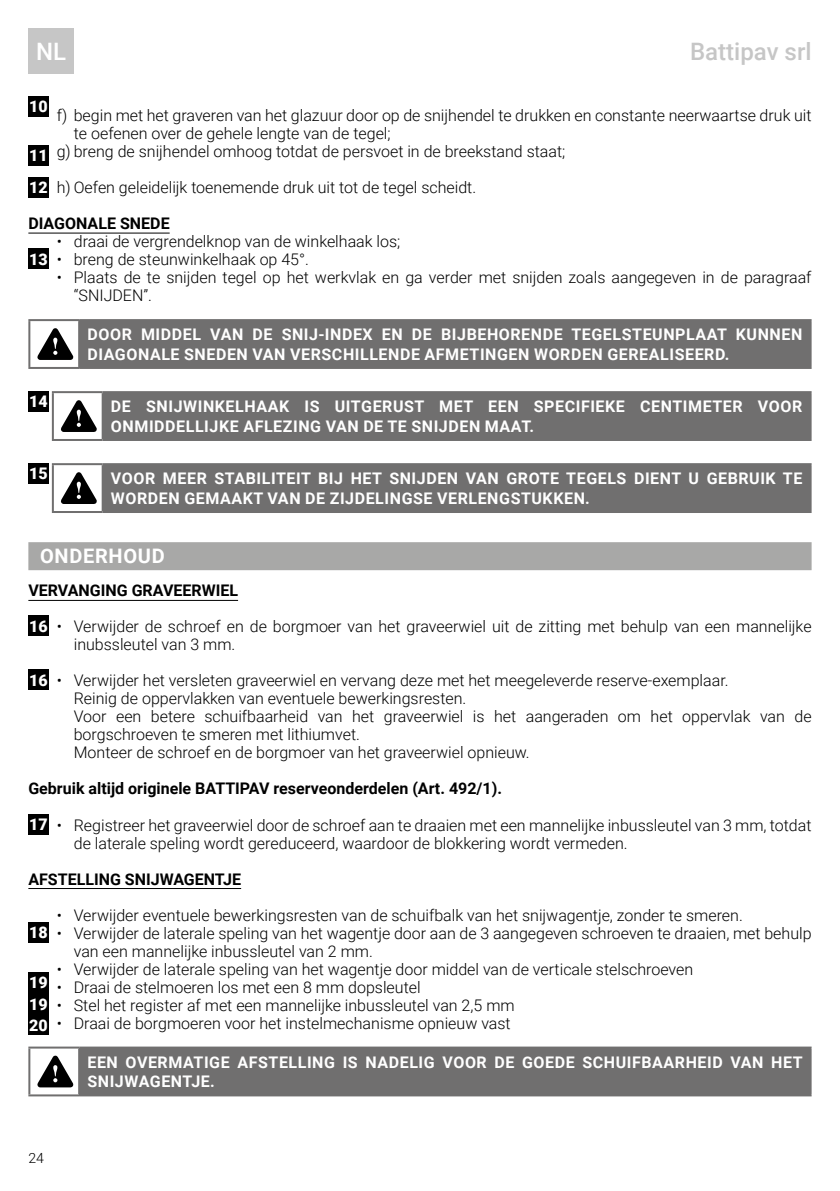
<style>
.page{position:relative;width:840px;height:1191px;background:#fff}
.page>*{position:absolute;margin:0;border:0;box-sizing:border-box;transform-origin:0 0}
.t1{font:500 24px "Roboto";color:#c6c6c6}
.t2{font:500 24px "Roboto";color:#fff}
.t3{font:700 20px "Roboto";letter-spacing:.035em;color:#fff}
.t4{font:300 16px/18px "Roboto";color:#000}
.t5{font:700 16px/19.2px "Roboto";letter-spacing:.035em;color:#fff}
.t6{font:700 16px "Roboto";color:#000}
.t7{font:900 16px "Roboto";color:#fff}
.t8{font:300 14px "Roboto";color:#000}
.s1{font-weight:900;color:#fff}
</style>
<div class="page">
<div style="left:28px;top:28px;width:46px;height:46px;background:#c6c6c6"></div>
<hr style="left:28px;top:233px;width:141px;height:1px;background:#000">
<div style="left:28px;top:542px;width:783px;height:28px;background:#a8a8a7"></div>
<hr style="left:28px;top:600px;width:210px;height:1px;background:#000">
<hr style="left:28px;top:888px;width:213px;height:1px;background:#000">
<div style="left:28px;top:96px;width:20px;height:20px;background:#000"></div>
<div style="left:28px;top:145px;width:20px;height:20px;background:#000"></div>
<div style="left:28px;top:177px;width:20px;height:20px;background:#000"></div>
<div style="left:28px;top:248px;width:20px;height:21px;background:#000"></div>
<div style="left:79px;top:320px;width:731px;height:48px;background:#706f6f"></div>
<hr style="left:78px;top:321px;width:2px;height:46px;background:#706f6f">
<hr style="left:28px;top:319px;width:51px;height:2px;background:#706f6f">
<hr style="left:28px;top:321px;width:2px;height:46px;background:#706f6f">
<hr style="left:79px;top:319px;width:732px;height:2px;background:#706f6f">
<hr style="left:809px;top:321px;width:2px;height:46px;background:#706f6f">
<hr style="left:28px;top:367px;width:51px;height:2px;background:#706f6f">
<hr style="left:79px;top:367px;width:732px;height:2px;background:#706f6f">
<svg style="left:37px;top:328px;width:36px;height:32px"></svg>
<div style="left:28px;top:391px;width:20px;height:20px;background:#000"></div>
<div style="left:103px;top:392px;width:707px;height:48px;background:#706f6f"></div>
<hr style="left:102px;top:393px;width:2px;height:46px;background:#706f6f">
<hr style="left:52px;top:391px;width:51px;height:2px;background:#706f6f">
<hr style="left:52px;top:393px;width:2px;height:46px;background:#706f6f">
<hr style="left:103px;top:391px;width:708px;height:2px;background:#706f6f">
<hr style="left:809px;top:393px;width:2px;height:46px;background:#706f6f">
<hr style="left:52px;top:439px;width:51px;height:2px;background:#706f6f">
<hr style="left:103px;top:439px;width:708px;height:2px;background:#706f6f">
<svg style="left:61px;top:400px;width:36px;height:32px"></svg>
<div style="left:28px;top:463px;width:20px;height:20px;background:#000"></div>
<div style="left:103px;top:464px;width:707px;height:48px;background:#706f6f"></div>
<hr style="left:102px;top:465px;width:2px;height:46px;background:#706f6f">
<hr style="left:52px;top:463px;width:51px;height:2px;background:#706f6f">
<hr style="left:52px;top:465px;width:2px;height:46px;background:#706f6f">
<hr style="left:103px;top:463px;width:708px;height:2px;background:#706f6f">
<hr style="left:809px;top:465px;width:2px;height:46px;background:#706f6f">
<hr style="left:52px;top:511px;width:51px;height:2px;background:#706f6f">
<hr style="left:103px;top:511px;width:708px;height:2px;background:#706f6f">
<svg style="left:61px;top:472px;width:36px;height:32px"></svg>
<div style="left:28px;top:616px;width:20px;height:20px;background:#000"></div>
<div style="left:28px;top:670px;width:20px;height:20px;background:#000"></div>
<div style="left:28px;top:814px;width:20px;height:20px;background:#000"></div>
<div style="left:28px;top:922px;width:20px;height:20px;background:#000"></div>
<div style="left:28px;top:972px;width:20px;height:20px;background:#000"></div>
<div style="left:28px;top:993px;width:20px;height:20px;background:#000"></div>
<div style="left:28px;top:1014px;width:20px;height:21px;background:#000"></div>
<div style="left:79px;top:1047px;width:731px;height:48px;background:#706f6f"></div>
<hr style="left:78px;top:1048px;width:2px;height:46px;background:#706f6f">
<hr style="left:28px;top:1046px;width:51px;height:2px;background:#706f6f">
<hr style="left:28px;top:1048px;width:2px;height:46px;background:#706f6f">
<hr style="left:79px;top:1046px;width:732px;height:2px;background:#706f6f">
<hr style="left:809px;top:1048px;width:2px;height:46px;background:#706f6f">
<hr style="left:28px;top:1094px;width:51px;height:2px;background:#706f6f">
<hr style="left:79px;top:1094px;width:732px;height:2px;background:#706f6f">
<svg style="left:37px;top:1055px;width:36px;height:32px"></svg>
<h1 class="t2" style="left:36px;top:35px;width:32px">NL</h1>
<h1 class="t1" style="left:689px;top:35px;width:123px">Battipav srl</h1>
<p class="t7" style="left:29px;top:95px;width:20px">10</p>
<p class="t4" style="left:57px;top:106px;width:756px">f) begin met het graveren van het glazuur door op de snijhendel te drukken en constante neerwaartse druk uit</p>
<p class="t4" style="left:74px;top:124px;width:318px">te oefenen over de gehele lengte van de tegel;</p>
<p class="t4" style="left:29px;top:142px;width:537px"><span class="s1">11</span> g) breng de snijhendel omhoog totdat de persvoet in de breekstand staat;</p>
<p class="t4" style="left:29px;top:178px;width:448px"><span class="s1">12</span> h) Oefen geleidelijk toenemende druk uit tot de tegel scheidt.</p>
<p class="t6" style="left:28px;top:212px;width:143px">DIAGONALE SNEDE</p>
<p class="t4" style="left:29px;top:232px;width:372px;text-indent:28px">• draai de vergrendelknop van de winkelhaak los;<br><span class="s1">13</span> • breng de steunwinkelhaak op 45°.</p>
<p class="t4" style="left:74px;top:268px;width:739px;text-indent:-17px">• Plaats de te snijden tegel op het werkvlak en ga verder met snijden zoals aangegeven in de paragraaf “SNIJDEN”.</p>
<p class="t5" style="left:87px;top:324px;width:716px">DOOR MIDDEL VAN DE SNIJ-INDEX EN DE BIJBEHORENDE TEGELSTEUNPLAAT KUNNEN<br>DIAGONALE SNEDEN VAN VERSCHILLENDE AFMETINGEN WORDEN GEREALISEERD.</p>
<p class="t7" style="left:29px;top:390px;width:20px">14</p>
<p class="t5" style="left:111px;top:396px;width:692px">DE SNIJWINKELHAAK IS UITGERUST MET EEN SPECIFIEKE CENTIMETER VOOR<br>ONMIDDELLIJKE AFLEZING VAN DE TE SNIJDEN MAAT.</p>
<p class="t7" style="left:29px;top:462px;width:20px">15</p>
<p class="t5" style="left:111px;top:468px;width:692px">VOOR MEER STABILITEIT BIJ HET SNIJDEN VAN GROTE TEGELS DIENT U GEBRUIK TE<br>WORDEN GEMAAKT VAN DE ZIJDELINGSE VERLENGSTUKKEN.</p>
<p class="t3" style="left:40px;top:542px;width:126px">ONDERHOUD</p>
<p class="t6" style="left:28px;top:579px;width:211px">VERVANGING GRAVEERWIEL</p>
<p class="t4" style="left:74px;top:617px;width:739px;text-indent:-45px"><span class="s1">16</span> • Verwijder de schroef en de borgmoer van het graveerwiel uit de zitting met behulp van een mannelijke inubssleutel van 3 mm.</p>
<p class="t4" style="left:74px;top:671px;width:739px;text-indent:-45px"><span class="s1">16</span> • Verwijder het versleten graveerwiel en vervang deze met het meegeleverde reserve-exemplaar.<br>Reinig de oppervlakken van eventuele bewerkingsresten.<br>Voor een betere schuifbaarheid van het graveerwiel is het aangeraden om het oppervlak van de borgschroeven te smeren met lithiumvet.<br>Monteer de schroef en de borgmoer van het graveerwiel opnieuw.</p>
<p class="t6" style="left:28px;top:777px;width:475px">Gebruik altijd originele BATTIPAV reserveonderdelen (Art. 492/1).</p>
<p class="t4" style="left:74px;top:815px;width:739px;text-indent:-45px"><span class="s1">17</span> • Registreer het graveerwiel door de schroef aan te draaien met een mannelijke inbussleutel van 3 mm, totdat de laterale speling wordt gereduceerd, waardoor de blokkering wordt vermeden.</p>
<p class="t6" style="left:28px;top:867px;width:214px">AFSTELLING SNIJWAGENTJE</p>
<p class="t4" style="left:57px;top:905px;width:687px">• Verwijder eventuele bewerkingsresten van de schuifbalk van het snijwagentje, zonder te smeren.</p>
<p class="t4" style="left:29px;top:923px;width:783px"><span class="s1">18</span> • Verwijder de laterale speling van het wagentje door aan de 3 aangegeven schroeven te draaien, met behulp</p>
<p class="t4" style="left:74px;top:941px;width:300px">van een mannelijke inbussleutel van 2 mm.</p>
<p class="t4" style="left:29px;top:959px;width:665px;text-indent:28px">• Verwijder de laterale speling van het wagentje door middel van de verticale stelschroeven <sup>19</sup> • Draai de stelmoeren los met een 8 mm dopsleutel<br><span class="s1">19</span> • Stel het register af met een mannelijke inbussleutel van 2,5 mm<br><span class="s1">20</span> • Draai de borgmoeren voor het instelmechanisme opnieuw vast</p>
<p class="t5" style="left:87px;top:1052px;width:716px">EEN OVERMATIGE AFSTELLING IS NADELIG VOOR DE GOEDE SCHUIFBAARHEID VAN HET<br>SNIJWAGENTJE.</p>
<p class="t8" style="left:28px;top:1148px;width:17px">24</p>
</div>
